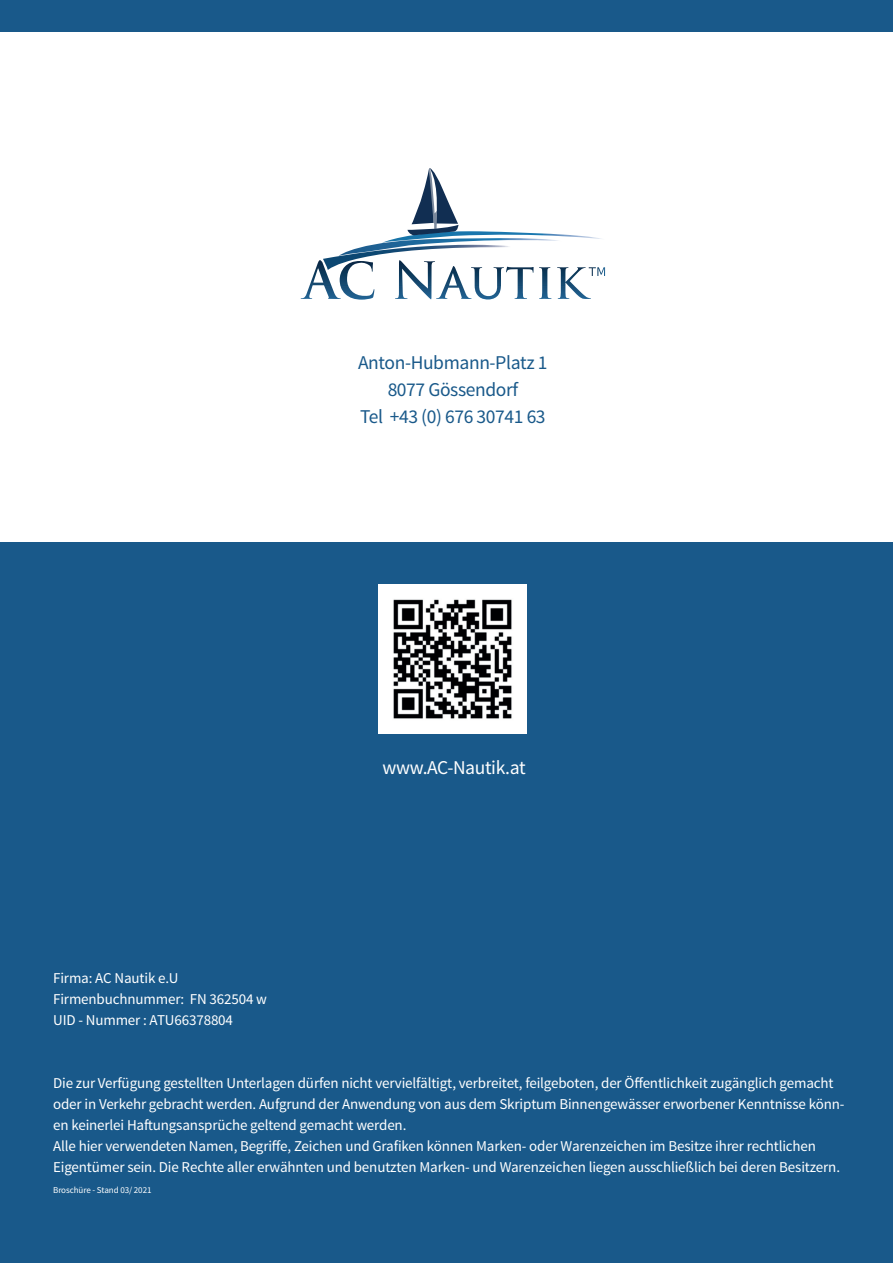
<style>
.page{position:relative;width:893px;height:1263px;background:#fff}
.page>*{position:absolute;margin:0;border:0;box-sizing:border-box;transform-origin:0 0}
.Unter_Zwischentiel{font:19.5px "Source Sans Pro";letter-spacing:-.02em;color:#19598a}
.Unter_Zwischentiel-2{font:19.5px "Source Sans Pro";letter-spacing:-.02em;color:#fff}
.Grundschrift{font:15px/21px "Source Sans Pro";letter-spacing:-.01em;color:#fff}
.Grundschrift-2{font:9px "Source Sans Pro";letter-spacing:-.01em;color:#fff}
</style>
<div class="page">
<div style="left:0;top:543px;width:893px;height:720px;background:#19598a"></div>
<div style="left:0;top:0;width:893px;height:32px;background:#19598a"></div>
<img style="left:378px;top:585px;width:149px;height:149px">
<svg style="left:301px;top:168px;width:304px;height:132px"></svg>
<p class="Unter_Zwischentiel" style="left:358px;top:350px;width:191px">Anton-Hubmann-Platz 1</p>
<p class="Unter_Zwischentiel" style="left:388px;top:377px;width:132px">8077 Gössendorf</p>
<p class="Unter_Zwischentiel" style="left:360px;top:404px;width:187px">Tel +43 (0) 676 30741 63</p>
<p class="Grundschrift" style="left:53px;top:968px;width:127px">Firma: AC Nautik e.U</p>
<p class="Grundschrift" style="left:53px;top:989px;width:215px">Firmenbuchnummer: FN 362504 w</p>
<p class="Grundschrift" style="left:53px;top:1010px;width:181px">UID - Nummer : ATU66378804</p>
<p class="Unter_Zwischentiel-2" style="left:383px;top:755px;width:145px">www.AC-Nautik.at</p>
<p class="Grundschrift" style="left:53px;top:1073px;width:793px">Die zur Verfügung gestellten Unterlagen dürfen nicht vervielfältigt, verbreitet, feilgeboten, der Öffentlichkeit zugänglich gemacht oder in Verkehr gebracht werden. Aufgrund der Anwendung von aus dem Skriptum Binnengewässer erworbener Kenntnisse könn&shy;en keinerlei Haftungsansprüche geltend gemacht werden.</p>
<p class="Grundschrift" style="left:53px;top:1136px;width:788px">Alle hier verwendeten Namen, Begriffe, Zeichen und Grafiken können Marken- oder Warenzeichen im Besitze ihrer rechtlichen<br>Eigentümer sein. Die Rechte aller erwähnten und benutzten Marken- und Warenzeichen liegen ausschließlich bei deren Besitzern.</p>
<p class="Grundschrift-2" style="left:53px;top:1184px;width:100px">Broschüre - Stand 03/ 2021</p>
</div>
